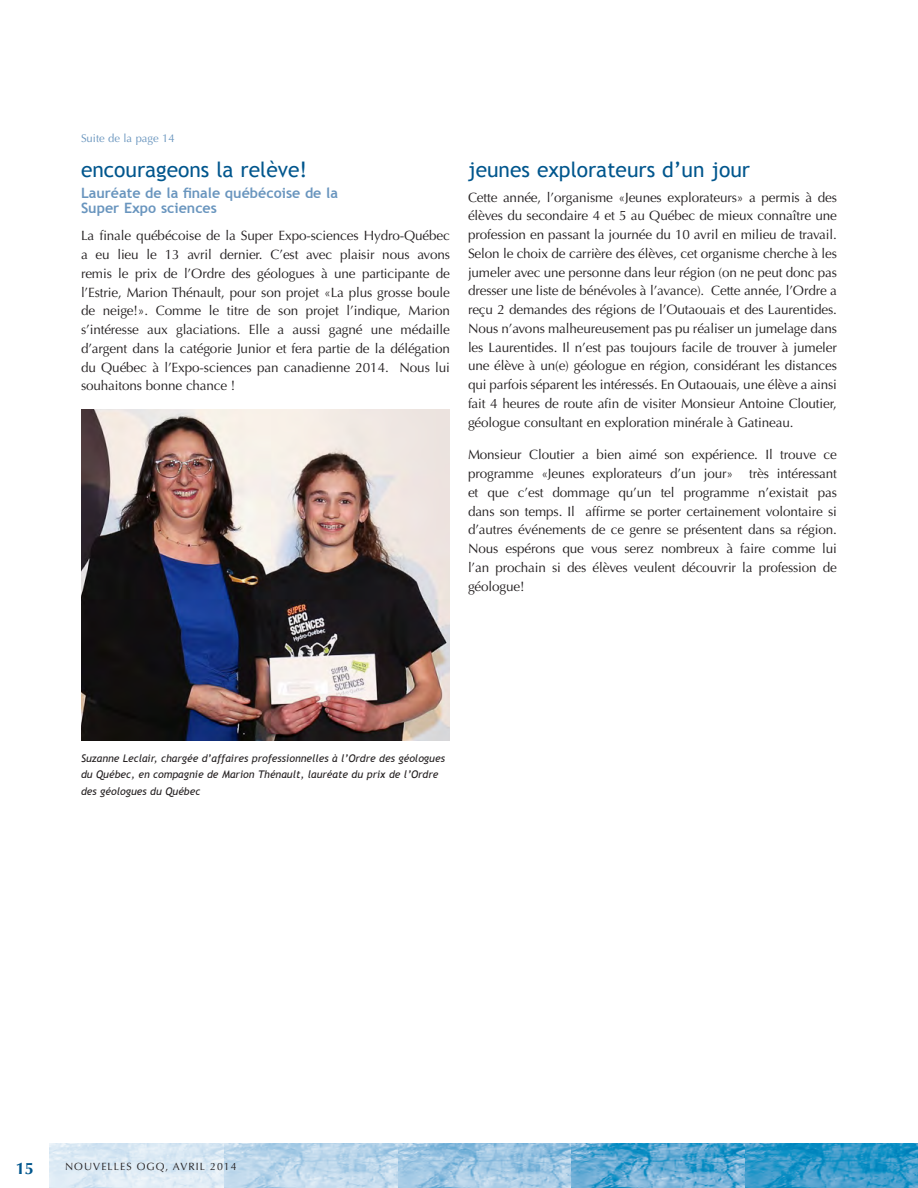
<style>
.page{position:relative;width:918px;height:1188px;background:#fff}
.page>*{position:absolute;margin:0;border:0;box-sizing:border-box;transform-origin:0 0}
.t1{font:21px "Trebuchet MS";color:#00568d}
.t2{font:700 16.5px "Optima";color:#00568d}
.ss-titre{font:700 14.25px "Trebuchet MS";color:#6995be}
.t3{font:13.5px/18.8px "Optima";letter-spacing:-.01em;color:#231f20;text-align:justify}
.t4{font:11.25px "Optima";color:#6995be}
.t5{font:italic 10.5px/16.5px "Trebuchet MS";color:#231f20}
.t6{font:10.5px "Optima";letter-spacing:.1em;color:#231f20}
</style>
<div class="page">
<img style="left:744px;top:1144px;width:174px;height:44px">
<svg style="left:571px;top:1144px;width:173px;height:44px;background:#5ca8d2"></svg>
<svg style="left:397px;top:1144px;width:174px;height:44px;background:#9dc5e2"></svg>
<svg style="left:224px;top:1144px;width:173px;height:44px;background:#bcd6ea"></svg>
<svg style="left:50px;top:1144px;width:174px;height:44px;background:#dce9f4"></svg>
<img style="left:81px;top:409px;width:369px;height:332px">
<p class="t4" style="left:81px;top:132px;width:95px">Suite de la page 14</p>
<p class="t1" style="left:81px;top:158px;width:228px">encourageons la relève!</p>
<p class="ss-titre" style="left:81px;top:184px;width:259px">Lauréate de la finale québécoise de la</p>
<p class="ss-titre" style="left:81px;top:199px;width:137px">Super Expo sciences</p>
<p class="t3" style="left:81px;top:227px;width:371px">La finale québécoise de la Super Expo-sciences Hydro-Québec a eu lieu le 13 avril dernier. C’est avec plaisir nous avons remis le prix de l’Ordre des géologues à une participante de l’Estrie, Marion Thénault, pour son projet «La plus grosse boule de neige!». Comme le titre de son projet l’indique, Marion s’intéresse aux glaciations. Elle a aussi gagné une médaille d’argent dans la catégorie Junior et fera partie de la délégation du Québec à l’Expo-sciences pan canadienne 2014. Nous lui souhaitons bonne chance !</p>
<p class="t1" style="left:468px;top:158px;width:284px">jeunes explorateurs d’un jour</p>
<p class="t3" style="left:468px;top:188px;width:371px">Cette année, l’organisme «Jeunes explorateurs» a permis à des élèves du secondaire 4 et 5 au Québec de mieux connaître une profession en passant la journée du 10 avril en milieu de travail.<br>Selon le choix de carrière des élèves, cet organisme cherche à les jumeler avec une personne dans leur région (on ne peut donc pas dresser une liste de bénévoles à l’avance). Cette année, l’Ordre a reçu 2 demandes des régions de l’Outaouais et des Laurentides.<br>Nous n’avons malheureusement pas pu réaliser un jumelage dans les Laurentides. Il n’est pas toujours facile de trouver à jumeler une élève à un(e) géologue en région, considérant les distances qui parfois séparent les intéressés. En Outaouais, une élève a ainsi fait 4 heures de route afin de visiter Monsieur Antoine Cloutier, géologue consultant en exploration minérale à Gatineau.</p>
<p class="t3" style="left:468px;top:446px;width:371px">Monsieur Cloutier a bien aimé son expérience. Il trouve ce programme «Jeunes explorateurs d’un jour» très intéressant et que c’est dommage qu’un tel programme n’existait pas dans son temps. Il affirme se porter certainement volontaire si d’autres événements de ce genre se présentent dans sa région.<br>Nous espérons que vous serez nombreux à faire comme lui l’an prochain si des élèves veulent découvrir la profession de géologue!</p>
<p class="t5" style="left:81px;top:750px;width:365px">Suzanne Leclair, chargée d’affaires professionnelles à l’Ordre des géologues du Québec, en compagnie de Marion Thénault, lauréate du prix de l’Ordre des géologues du Québec</p>
<p class="t2" style="left:16px;top:1158px;width:20px">15</p>
<p class="t6" style="left:65px;top:1161px;width:173px">NOUVELLES OGQ, AVRIL 2014</p>
</div>
